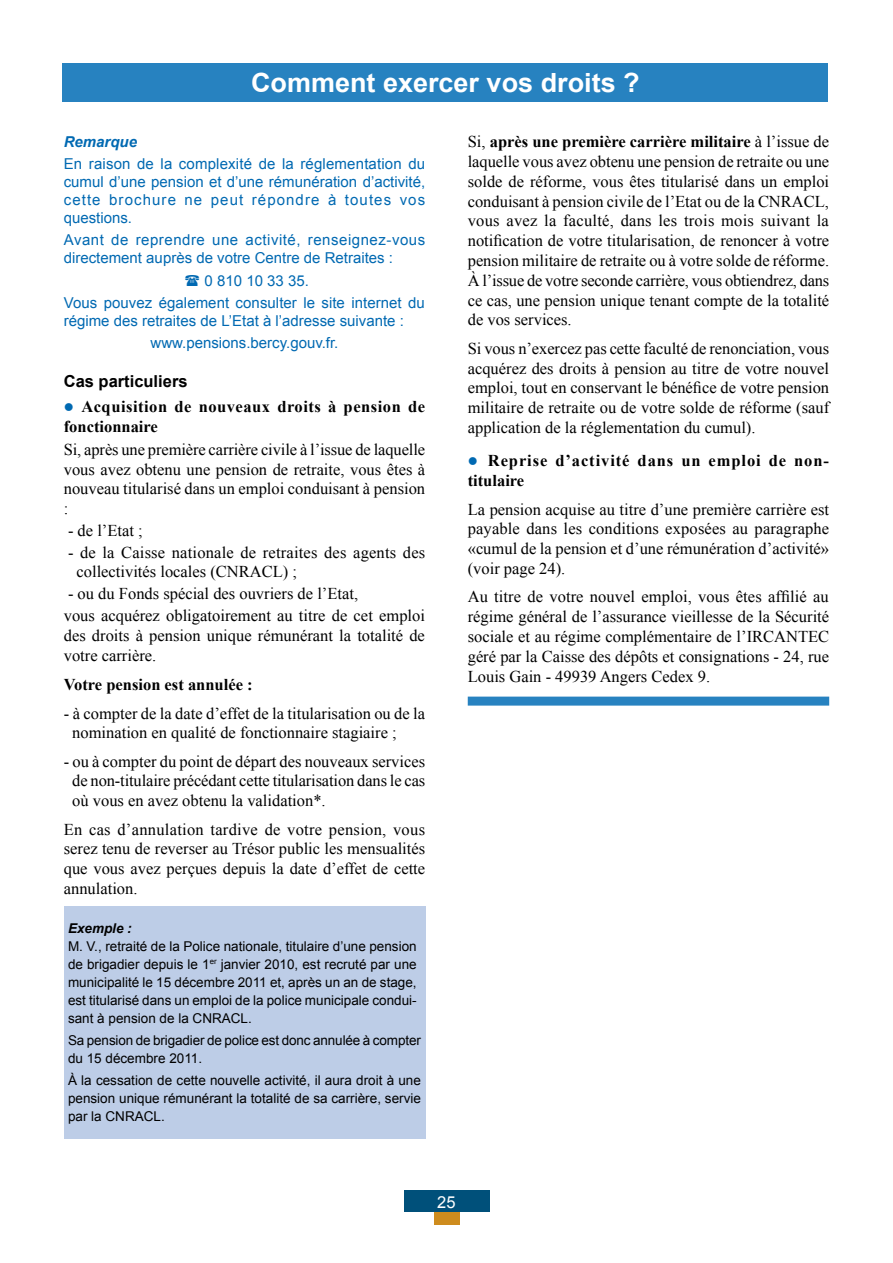
<style>
.page{position:relative;width:893px;height:1263px;background:#fff}
.page>*{position:absolute;margin:0;border:0;box-sizing:border-box;transform-origin:0 0}
.t1{font:700 26.4px "Arial";color:#fff}
.t2{font:16.5px/19.8px "Times New Roman";color:#000;text-align:justify}
.t3{font:700 16.5px/19.8px "Times New Roman";letter-spacing:.03em;color:#000}
.t4{font:700 16.5px/19.8px "Times New Roman";letter-spacing:.055em;color:#000}
.t5{font:700 16.5px "Times New Roman";color:#000}
.t6{font:700 16.5px "Arial";color:#000}
.t7{font:16.5px "Arial";color:#fff}
.t8{font:15px/18px "Arial";color:#0069b2}
.t9{font:italic 700 15px "Arial";color:#0069b2}
.t10{font:13.5px/18px "Arial";color:#000;text-align:justify}
.t11{font:italic 700 13.5px "Arial";color:#000}
.s1{color:#0069b2}
.s2{font-weight:700}
</style>
<div class="page">
<div style="left:404px;top:1191px;width:85px;height:21px;background:#00507a"></div>
<div style="left:434px;top:1212px;width:25px;height:13px;background:#ce8c1e"></div>
<div style="left:63px;top:63px;width:765px;height:39px;background:#2782c0"></div>
<div style="left:64px;top:906px;width:361px;height:232px;background:#bdcde7"></div>
<div style="left:468px;top:697px;width:361px;height:9px;background:#2782c0"></div>
<h1 class="t1" style="left:251px;top:66px;width:390px">Comment exercer vos droits ?</h1>
<p class="t9" style="left:64px;top:132px;width:75px">Remarque</p>
<p class="t8" style="left:64px;top:155px;width:363px;text-align:justify">En raison de la complexité de la réglementation du cumul d’une pension et d’une rémunération d’activité, cette brochure ne peut répondre à toutes vos questions.</p>
<p class="t8" style="left:64px;top:231px;width:363px">Avant de reprendre une activité, renseignez-vous directement auprès de votre Centre de Retraites :</p>
<p class="t8" style="left:64px;top:269px;width:363px;line-height:22.2px;text-indent:141px">0 810 10 33 35.<br>Vous pouvez également consulter le site internet du</p>
<p class="t8" style="left:151px;top:310px;width:255px;line-height:22.2px;text-indent:-87px">régime des retraites de L’Etat à l’adresse suivante : www.pensions.bercy.gouv.fr.</p>
<p class="t6" style="left:64px;top:370px;width:125px">Cas particuliers</p>
<p class="t3" style="left:64px;top:396px;width:363px"><span class="s1">●</span> Acquisition de nouveaux droits à pension de fonctionnaire</p>
<p class="t2" style="left:64px;top:439px;width:363px">Si, après une première carrière civile à l’issue de laquelle vous avez obtenu une pension de retraite, vous êtes à nouveau titularisé dans un emploi conduisant à pension :</p>
<p class="t2" style="left:68px;top:520px;width:76px">- de l’Etat ;</p>
<p class="t2" style="left:77px;top:542px;width:350px;text-indent:-8px">- de la Caisse nationale de retraites des agents des collectivités locales (CNRACL) ;</p>
<p class="t2" style="left:64px;top:582px;width:363px;line-height:22px">- ou du Fonds spécial des ouvriers de l’Etat,<br>vous acquérez obligatoirement au titre de cet emploi</p>
<p class="t2" style="left:64px;top:625px;width:363px">des droits à pension unique rémunérant la totalité de votre carrière.</p>
<p class="t5" style="left:64px;top:673px;width:190px">Votre pension est annulée :</p>
<p class="t2" style="left:72px;top:703px;width:354px;text-indent:-8px">- à compter de la date d’effet de la titularisation ou de la nomination en qualité de fonctionnaire stagiaire ;</p>
<p class="t2" style="left:72px;top:751px;width:355px;text-indent:-8px">- ou à compter du point de départ des nouveaux services de non-titulaire précédant cette titularisation dans le cas où vous en avez obtenu la validation*.</p>
<p class="t2" style="left:64px;top:819px;width:363px">En cas d’annulation tardive de votre pension, vous serez tenu de reverser au Trésor public les mensualités que vous avez perçues depuis la date d’effet de cette annulation.</p>
<p class="t11" style="left:68px;top:919px;width:65px">Exemple :</p>
<p class="t10" style="left:68px;top:937px;width:350px">M. V., retraité de la Police nationale, titulaire d’une pension de brigadier depuis le 1<sup>er</sup> janvier 2010, est recruté par une municipalité le 15 décembre 2011 et, après un an de stage, est titularisé dans un emploi de la police municipale condui&shy;sant à pension de la CNRACL.</p>
<p class="t10" style="left:68px;top:1031px;width:354px">Sa pension de brigadier de police est donc annulée à compter du 15 décembre 2011.</p>
<p class="t10" style="left:68px;top:1071px;width:354px">À la cessation de cette nouvelle activité, il aura droit à une pension unique rémunérant la totalité de sa carrière, servie par la CNRACL.</p>
<p class="t2" style="left:468px;top:131px;width:363px">Si, <span class="s2">après une première carrière militaire</span> à l’issue de laquelle vous avez obtenu une pension de retraite ou une solde de réforme, vous êtes titularisé dans un emploi conduisant à pension civile de l’Etat ou de la CNRACL, vous avez la faculté, dans les trois mois suivant la notification de votre titularisation, de renoncer à votre pension militaire de retraite ou à votre solde de réforme.<br>À l’issue de votre seconde carrière, vous obtiendrez, dans ce cas, une pension unique tenant compte de la totalité de vos services.</p>
<p class="t2" style="left:468px;top:338px;width:363px">Si vous n’exercez pas cette faculté de renonciation, vous acquérez des droits à pension au titre de votre nouvel emploi, tout en conservant le bénéfice de votre pension militaire de retraite ou de votre solde de réforme (sauf application de la réglementation du cumul).</p>
<p class="t4" style="left:468px;top:451px;width:363px"><span class="s1">●</span> Reprise d’activité dans un emploi de non&shy;titulaire</p>
<p class="t2" style="left:468px;top:499px;width:363px">La pension acquise au titre d’une première carrière est payable dans les conditions exposées au paragraphe «cumul de la pension et d’une rémunération d’activité» (voir page 24).</p>
<p class="t2" style="left:468px;top:587px;width:363px">Au titre de votre nouvel emploi, vous êtes affilié au régime général de l’assurance vieillesse de la Sécurité sociale et au régime complémentaire de l’IRCANTEC géré par la Caisse des dépôts et consignations - 24, rue Louis Gain - 49939 Angers Cedex 9.</p>
<p class="t7" style="left:437px;top:1191px;width:20px">25</p>
</div>
